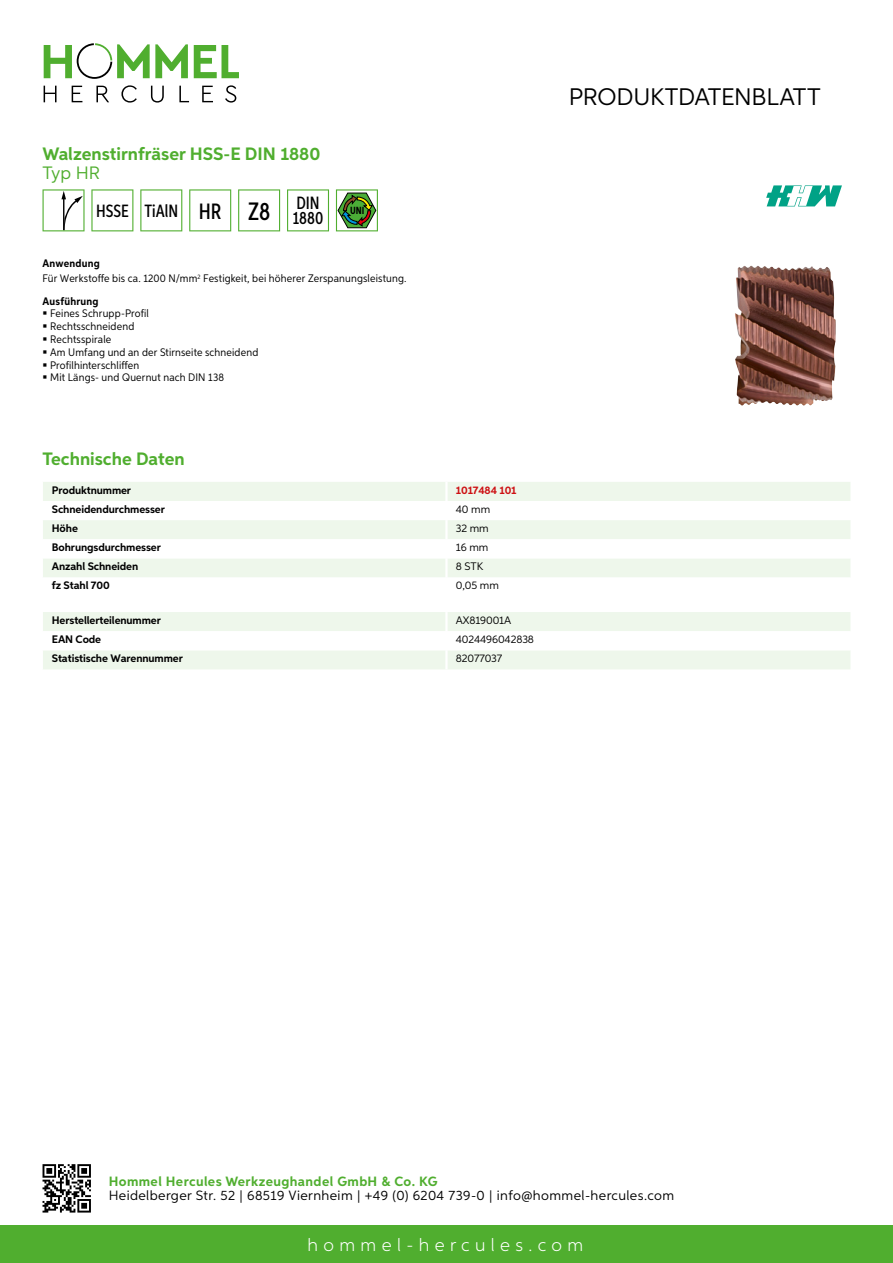
<style>
.page{position:relative;width:893px;height:1263px;background:#fff}
.page>*{position:absolute;margin:0;border:0;box-sizing:border-box;transform-origin:0 0}
.t1{font:24px "Aspira";letter-spacing:-.01em;color:#000}
.t2{font:700 18px "Aspira";color:#50ae2f}
.t3{font:300 18px "Aspira";letter-spacing:.3em;color:#fff}
.t4{font:18px "Aspira";color:#50ae2f}
.t5{font:500 17.85px "Aspira XX Nar";color:#000}
.t6{font:13.5px "Aspira";letter-spacing:.03em;color:#000}
.t7{font:700 13.5px "Aspira";letter-spacing:.03em;color:#50ae2f}
.t8{font:10.95px/12.8px "Aspira Nar";letter-spacing:.015em;color:#000}
.t9{font:700 10.95px "Aspira";letter-spacing:-.01em;color:#000}
.t10{font:10.95px "Aspira";letter-spacing:-.01em;color:#000}
.t11{font:700 10.95px "Aspira";letter-spacing:-.01em;color:#cd1013}
.t12{font:700 10.95px "Aspira Nar";letter-spacing:.02em;color:#000}
.t13{font:700 10.35px "Aspira XX Nar";color:#000}
.s1{font-size:22.2px}
.s2{font-size:25.2px}
.s3{font-weight:700}
</style>
<div class="page">
<div style="left:0;top:1226px;width:893px;height:37px;background:#50ae2f"></div>
<svg style="left:43px;top:1164px;width:48px;height:48px"></svg>
<svg style="left:194px;top:45px;width:45px;height:33px"></svg>
<svg style="left:44px;top:43px;width:144px;height:36px"></svg>
<svg style="left:44px;top:86px;width:13px;height:16px"></svg>
<svg style="left:72px;top:86px;width:10px;height:16px"></svg>
<svg style="left:96px;top:86px;width:13px;height:16px"></svg>
<svg style="left:121px;top:85px;width:16px;height:18px"></svg>
<svg style="left:151px;top:86px;width:13px;height:17px"></svg>
<svg style="left:179px;top:86px;width:10px;height:16px"></svg>
<svg style="left:202px;top:86px;width:11px;height:16px"></svg>
<svg style="left:225px;top:85px;width:11px;height:18px"></svg>
<div style="left:43px;top:482px;width:807px;height:19px;background:#eef7eb"></div>
<svg style="left:43px;top:520px;width:807px;height:57px;fill:#eef7eb"></svg>
<hr style="left:445px;top:482px;width:3px;height:19px;background:#fff">
<hr style="left:445px;top:520px;width:3px;height:19px;background:#fff">
<hr style="left:445px;top:539px;width:3px;height:19px;background:#fff">
<hr style="left:445px;top:558px;width:3px;height:19px;background:#fff">
<svg style="left:43px;top:612px;width:807px;height:57px"></svg>
<hr style="left:445px;top:650px;width:3px;height:19px;background:#fff">
<svg style="left:43px;top:189px;width:42px;height:42px"></svg>
<svg style="left:91px;top:189px;width:42px;height:42px"></svg>
<svg style="left:140px;top:189px;width:42px;height:42px"></svg>
<svg style="left:189px;top:189px;width:42px;height:42px"></svg>
<svg style="left:238px;top:189px;width:42px;height:42px"></svg>
<svg style="left:287px;top:189px;width:42px;height:42px"></svg>
<svg style="left:336px;top:189px;width:42px;height:42px"></svg>
<img style="left:735px;top:266px;width:101px;height:139px">
<svg style="left:766px;top:185px;width:76px;height:21px"></svg>
<h2 class="t2" style="left:43px;top:142px;width:279px">Walzenstirnfräser HSS-E DIN 1880</h2>
<h2 class="t4" style="left:43px;top:162px;width:57px">Typ HR</h2>
<h3 class="t5" style="left:96px;top:200px;width:225px">HSSE TiAlN <span class="s1">HR</span> <span class="s2">Z8</span> DIN</h3>
<h3 class="t5" style="left:293px;top:207px;width:32px">1880</h3>
<p class="t13" style="left:350px;top:205px;width:16px">UNI</p>
<p class="t8" style="left:43px;top:256px;width:365px;line-height:15.1px"><span class="s3">Anwendung<br></span>Für Werkstoffe bis ca. 1200 N/mm<sup>2</sup> Festigkeit, bei höherer Zerspanungsleistung.</p>
<p class="t12" style="left:43px;top:294px;width:58px">Ausführung</p>
<p class="t8" style="left:50px;top:307px;width:210px">Feines Schrupp-Profil<br>Rechtsschneidend<br>Rechtsspirale<br>Am Umfang und an der Stirnseite schneidend<br>Profilhinterschliffen<br>Mit Längs- und Quernut nach DIN 138</p>
<h2 class="t2" style="left:43px;top:448px;width:144px">Technische Daten</h2>
<p class="t9" style="left:52px;top:483px;width:81px">Produktnummer</p>
<p class="t11" style="left:456px;top:483px;width:62px">1017484 101</p>
<p class="t9" style="left:52px;top:502px;width:115px">Schneidendurchmesser</p>
<p class="t10" style="left:456px;top:502px;width:36px">40 mm</p>
<p class="t9" style="left:52px;top:521px;width:28px">Höhe</p>
<p class="t10" style="left:456px;top:522px;width:34px">32 mm</p>
<p class="t9" style="left:52px;top:541px;width:111px">Bohrungsdurchmesser</p>
<p class="t10" style="left:456px;top:541px;width:34px">16 mm</p>
<p class="t9" style="left:52px;top:560px;width:88px">Anzahl Schneiden</p>
<p class="t10" style="left:456px;top:560px;width:22px">8 STK</p>
<p class="t9" style="left:52px;top:579px;width:59px">fz Stahl 700</p>
<p class="t10" style="left:456px;top:579px;width:45px">0,05 mm</p>
<p class="t9" style="left:52px;top:613px;width:111px">Herstellerteilenummer</p>
<p class="t10" style="left:456px;top:613px;width:57px">AX819001A</p>
<p class="t9" style="left:52px;top:633px;width:51px">EAN Code</p>
<p class="t10" style="left:456px;top:633px;width:80px">4024496042838</p>
<p class="t9" style="left:52px;top:652px;width:132px">Statistische Warennummer</p>
<p class="t10" style="left:456px;top:652px;width:48px">82077037</p>
<h1 class="t1" style="left:569px;top:82px;width:253px">Produktdatenblatt</h1>
<p class="t7" style="left:109px;top:1172px;width:330px">Hommel Hercules Werkzeughandel GmbH &amp; Co. KG</p>
<p class="t6" style="left:109px;top:1187px;width:567px">Heidelberger Str. 52 | 68519 Viernheim | +49 (0) 6204 739-0 | info@hommel-hercules.com</p>
<h2 class="t3" style="left:307px;top:1234px;width:277px">hommel-hercules.com</h2>
</div>
